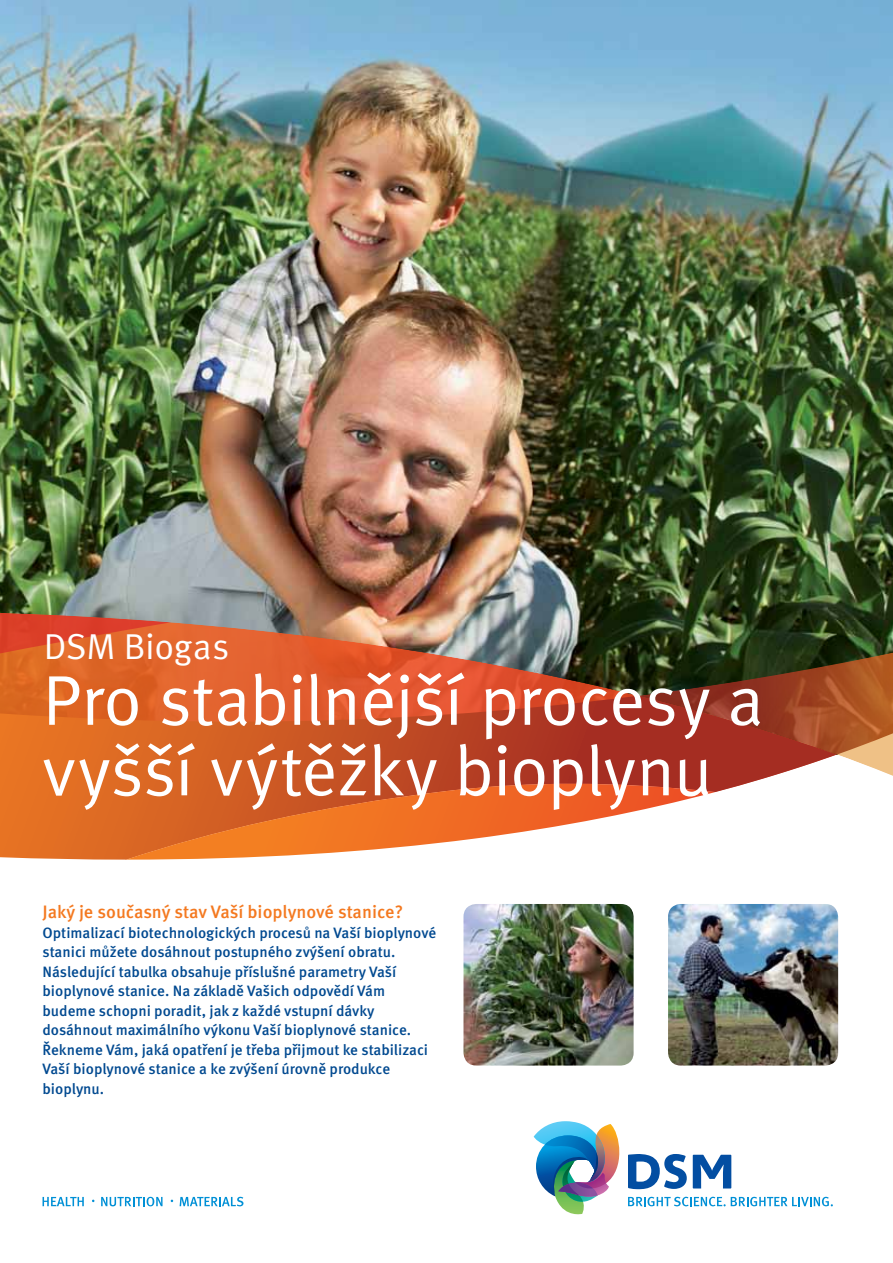
<style>
.page{position:relative;width:893px;height:1263px;background:#fff}
.page>*{position:absolute;margin:0;border:0;box-sizing:border-box;transform-origin:0 0}
.t1{font:70.5px/70.5px "Meta Pro Norm";letter-spacing:-.02em;color:#fff}
.t2{font:36px "Meta Pro Norm";letter-spacing:-.01em;color:#fff}
.t3{font:500 18px "Meta Pro";letter-spacing:-.005em;color:#f47920}
.t4{font:500 15px/19.5px "Meta Pro";color:#004990}
</style>
<div class="page">
<img style="left:0;top:0;width:893px;height:613px">
<svg style="left:0;top:613px;width:893px;height:247px;background:#c26e47"></svg>
<svg style="left:43px;top:1197px;width:41px;height:9px"></svg>
<svg style="left:101px;top:1197px;width:62px;height:9px"></svg>
<svg style="left:180px;top:1197px;width:63px;height:9px"></svg>
<img style="left:463px;top:904px;width:171px;height:161px">
<img style="left:668px;top:904px;width:170px;height:161px">
<svg style="left:534px;top:1121px;width:299px;height:94px"></svg>
<h2 class="t2" style="left:44px;top:619px;width:187px">DSM Biogas</h2>
<h1 class="t1" style="left:42px;top:661px;width:723px">Pro stabilnější procesy a vyšší výtěžky bioplynu</h1>
<p class="t3" style="left:43px;top:898px;width:362px">Jaký je současný stav Vaší bioplynové stanice?</p>
<p class="t4" style="left:43px;top:922px;width:395px">Optimalizací biotechnologických procesů na Vaší bioplynové stanici můžete dosáhnout postupného zvýšení obratu.<br>Následující tabulka obsahuje příslušné parametry Vaší bioplynové stanice. Na základě Vašich odpovědí Vám budeme schopni poradit, jak z každé vstupní dávky dosáhnout maximálního výkonu Vaší bioplynové stanice.<br>Řekneme Vám, jaká opatření je třeba přijmout ke stabilizaci Vaší bioplynové stanice a ke zvýšení úrovně produkce bioplynu.</p>
</div>
